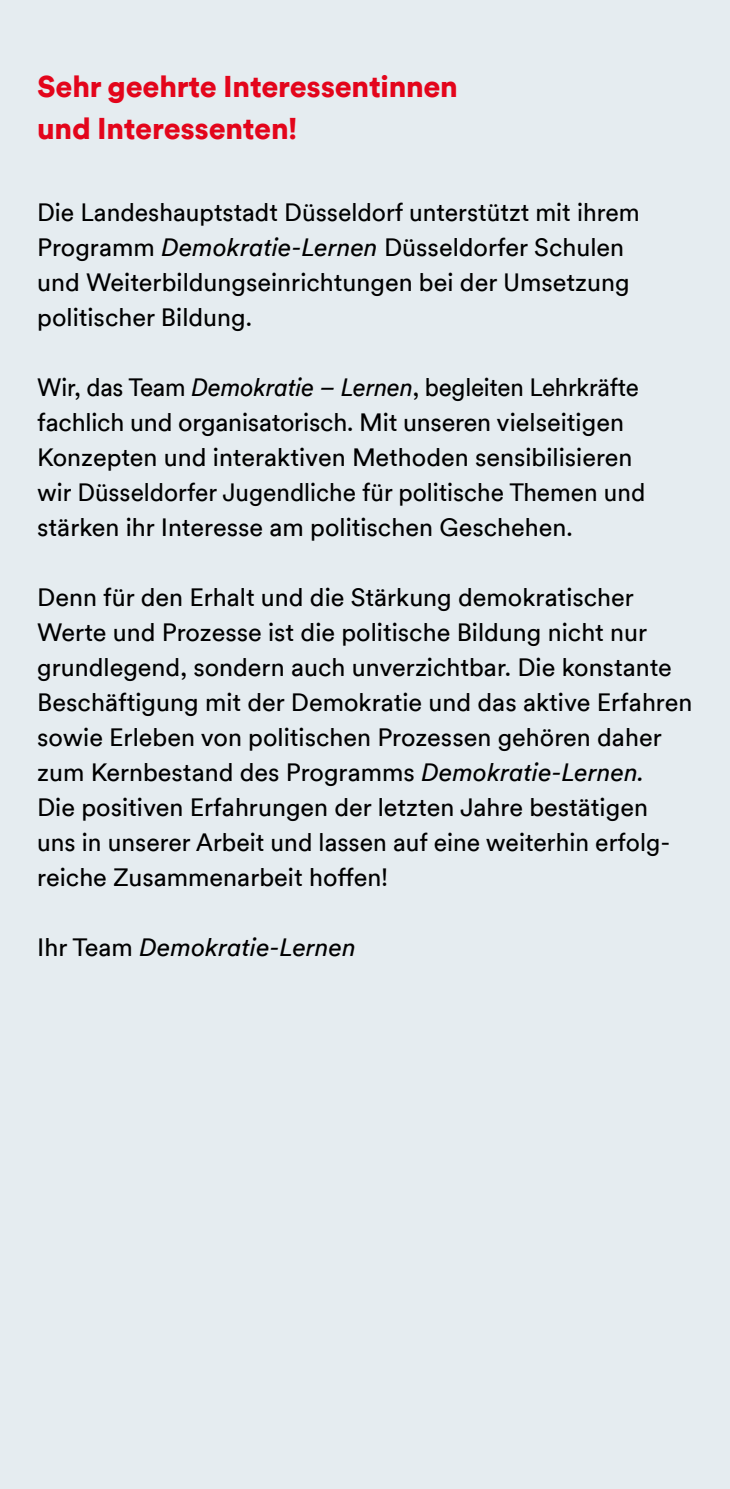
<style>
.page{position:relative;width:730px;height:1489px;background:#fff}
.page>*{position:absolute;margin:0;border:0;box-sizing:border-box;transform-origin:0 0}
.t1{font:900 30px/42.5px "Duesseldorf Circular TT";letter-spacing:-.01em;color:#e3051b}
.t2{font:25px/35px "Duesseldorf Circular TT";color:#000}
.t3{font:25px/35px "Duesseldorf Circular TT";color:#000;scale:.96 1}
.t4{font:italic 25px "Duesseldorf Circular TT";color:#000}
.s1{font-style:italic}
.s2{font-style:normal}
</style>
<div class="page">
<div style="left:0;top:0;width:730px;height:1488px;background:#e5ecf0"></div>
<p class="t1" style="left:37px;top:64px;width:422px">Sehr geehrte Interessentinnen und Interessenten!</p>
<p class="t2" style="left:37px;top:193px;width:604px">Die Landeshauptstadt Düsseldorf unterstützt mit ihrem Programm <span class="s1">Demokratie-Lernen</span> Düsseldorfer Schulen und Weiterbildungseinrichtungen bei der Umsetzung politischer Bildung.</p>
<p class="t3" style="left:37px;top:368px;width:635px">Wir, das Team <span class="s1">Demokratie – Lernen</span>, begleiten Lehrkräfte fachlich und organisatorisch. Mit unseren vielseitigen Konzepten und interaktiven Methoden sensibilisieren wir Düsseldorfer Jugendliche für politische Themen und stärken ihr Interesse am politischen Geschehen.</p>
<p class="t2" style="left:37px;top:578px;width:657px">Denn für den Erhalt und die Stärkung demokratischer Werte und Prozesse ist die politische Bildung nicht nur grundlegend, sondern auch unverzichtbar. Die konstante Beschäftigung mit der Demokratie und das aktive Erfahren sowie Erleben von politischen Prozessen gehören daher zum Kernbestand des Programms <span class="s1">Demokratie-Lernen.<br></span>Die positiven Erfahrungen der letzten Jahre bestätigen uns in unserer Arbeit und lassen auf eine weiterhin erfolg&shy;reiche Zusammenarbeit hoffen!</p>
<p class="t4" style="left:37px;top:930px;width:320px"><span class="s2">Ihr Team</span> Demokratie-Lernen</p>
</div>
